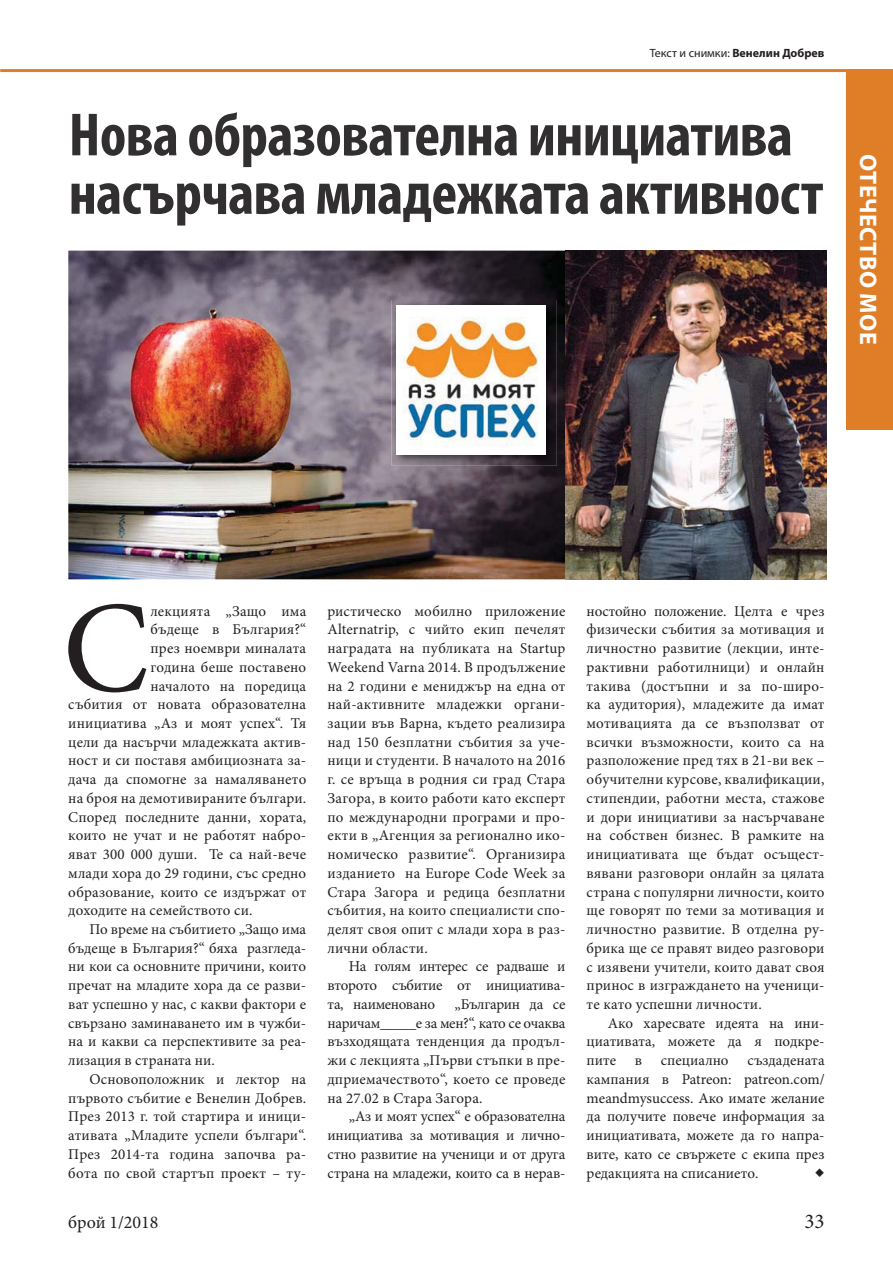
<style>
.page{position:relative;width:893px;height:1263px;background:#fff}
.page>*{position:absolute;margin:0;border:0;box-sizing:border-box;transform-origin:0 0}
.t1{font:130.2px "Minion Pro";color:#231f20}
.t2{font:700 condensed 61.5px "Myriad Pro";letter-spacing:-.01em;color:#312f30}
.t3{font:700 24px "Myriad Pro";letter-spacing:.02em;color:#fff}
.t4{font:21px "Minion Pro";color:#231f20}
.t5{font:18px "Minion Pro";color:#231f20}
.t6{font:15px/18.8px "Minion Pro";letter-spacing:.01em;color:#231f20;text-align:justify}
.t7{font:12px "Myriad Pro";color:#231f20}
.s1{font-weight:700}
</style>
<div class="page">
<img style="left:68px;top:251px;width:758px;height:328px">
<div style="left:846px;top:69px;width:47px;height:360px;background:#e07e27"></div>
<hr style="left:0;top:69px;width:893px;height:3px;background:#e07e27">
<img style="left:391px;top:300px;width:166px;height:166px">
<img style="left:396px;top:305px;width:150px;height:150px">
<p class="t7" style="left:650px;top:46px;width:176px">Текст и снимки: <span class="s1">Венелин Добрев</span></p>
<h2 class="t2" style="left:69px;top:98px;width:726px">Нова образователна инициатива</h2>
<h2 class="t2" style="left:69px;top:157px;width:756px">насърчава младежката активност</h2>
<h3 class="t3" style="left:882px;top:154px;width:192px;rotate:90deg">ОТЕЧЕСТВО МОЕ</h3>
<h1 class="t1" style="left:63px;top:569px;width:88px">С</h1>
<p class="t6" style="left:150px;top:601px;width:157px">лекцията „Защо има</p>
<p class="t6" style="left:150px;top:620px;width:157px">бъдеще в България?“</p>
<p class="t6" style="left:150px;top:638px;width:157px">през ноември миналата</p>
<p class="t6" style="left:150px;top:657px;width:157px">година беше поставено</p>
<p class="t6" style="left:150px;top:676px;width:157px">началото на поредица</p>
<p class="t6" style="left:68px;top:695px;width:239px">събития от новата образователна</p>
<p class="t6" style="left:68px;top:713px;width:239px">инициатива „Аз и моят успех“. Тя</p>
<p class="t6" style="left:68px;top:732px;width:239px">цели да насърчи младежката актив-</p>
<p class="t6" style="left:68px;top:751px;width:239px">ност и си поставя амбициозната за-</p>
<p class="t6" style="left:68px;top:770px;width:239px">дача да спомогне за намаляването</p>
<p class="t6" style="left:68px;top:788px;width:239px">на броя на демотивираните българи.</p>
<p class="t6" style="left:68px;top:807px;width:239px">Според последните данни, хората,</p>
<p class="t6" style="left:68px;top:826px;width:239px">които не учат и не работят набро-</p>
<p class="t6" style="left:68px;top:845px;width:239px">яват 300 000 души. Те са най-вече</p>
<p class="t6" style="left:68px;top:863px;width:239px">млади хора до 29 години, със средно</p>
<p class="t6" style="left:68px;top:882px;width:239px">образование, които се издържат от</p>
<p class="t6" style="left:68px;top:901px;width:186px">доходите на семейството си.</p>
<p class="t6" style="left:90px;top:919px;width:218px">По време на събитието „Защо има</p>
<p class="t6" style="left:68px;top:938px;width:239px">бъдеще в България?“ бяха разгледа-</p>
<p class="t6" style="left:68px;top:957px;width:239px">ни кои са основните причини, които</p>
<p class="t6" style="left:68px;top:976px;width:239px">пречат на младите хора да се разви-</p>
<p class="t6" style="left:68px;top:994px;width:239px">ват успешно у нас, с какви фактори е</p>
<p class="t6" style="left:68px;top:1013px;width:239px">свързано заминаването им в чужби-</p>
<p class="t6" style="left:68px;top:1032px;width:239px">на и какви са перспективите за реа-</p>
<p class="t6" style="left:68px;top:1051px;width:148px">лизация в страната ни.</p>
<p class="t6" style="left:90px;top:1069px;width:218px">Основоположник и лектор на</p>
<p class="t6" style="left:68px;top:1088px;width:239px">първото събитие е Венелин Добрев.</p>
<p class="t6" style="left:68px;top:1107px;width:239px">През 2013 г. той стартира и иници-</p>
<p class="t6" style="left:68px;top:1126px;width:239px">ативата „Младите успели българи“.</p>
<p class="t6" style="left:68px;top:1144px;width:239px">През 2014-та година започва ра-</p>
<p class="t6" style="left:68px;top:1163px;width:239px">бота по свой стартъп проект – ту-</p>
<p class="t6" style="left:327px;top:601px;width:239px">ристическо мобилно приложение Alternatrip, с чийто екип печелят наградата на публиката на Startup Weekend Varna 2014. В продължение на 2 години е мениджър на една от най-активните младежки органи&shy;зации във Варна, където реализира над 150 безплатни събития за уче&shy;ници и студенти. В началото на 2016 г. се връща в родния си град Стара Загора, в които работи като експерт по международни програми и про&shy;екти в „Агенция за регионално ико&shy;номическо развитие“. Организира изданието на Europe Code Week за Стара Загора и редица безплатни събития, на които специалисти спо&shy;делят своя опит с млади хора в раз&shy;лични области.</p>
<p class="t6" style="left:327px;top:957px;width:239px;text-indent:21px">На голям интерес се радваше и второто събитие от инициатива&shy;та, наименовано</p>
<p class="t6" style="left:327px;top:994px;width:239px;text-indent:127px">„Българин да се наричам_____е за мен?“, като се очаква възходящата тенденция да продъл&shy;жи с лекцията „Първи стъпки в пре&shy;дприемачеството“, което се проведе на 27.02 в Стара Загора.</p>
<p class="t6" style="left:327px;top:1107px;width:239px;text-indent:21px">„Аз и моят успех“ е образователна инициатива за мотивация и лично&shy;стно развитие на ученици и от друга страна на младежи, които са в нерав-</p>
<p class="t6" style="left:587px;top:601px;width:239px">ностойно положение. Целта е чрез физически събития за мотивация и личностно развитие (лекции, инте&shy;рактивни работилници) и онлайн такива (достъпни и за по-широ&shy;ка аудитория), младежите да имат мотивацията да се възползват от всички възможности, които са на разположение пред тях в 21-ви век – обучителни курсове, квалификации, стипендии, работни места, стажове и дори инициативи за насърчаване на собствен бизнес. В рамките на инициативата ще бъдат осъщест&shy;вявани разговори онлайн за цялата страна с популярни личности, които ще говорят по теми за мотивация и личностно развитие. В отделна ру&shy;брика ще се правят видео разговори с изявени учители, които дават своя принос в изграждането на ученици&shy;те като успешни личности.</p>
<p class="t6" style="left:587px;top:1013px;width:239px;text-indent:21px">Ако харесвате идеята на ини&shy;циативата, можете да я подкре&shy;пите</p>
<p class="t6" style="left:587px;top:1051px;width:240px;text-indent:161px">създадената кампания в Patreon: patreon.com/ meandmysuccess. Ако имате желание да получите повече информация за инициативата, можете да го напра&shy;вите, като се свържете с екипа през редакцията на списанието.</p>
<p class="t6" style="left:635px;top:1051px;width:9px">в</p>
<p class="t6" style="left:661px;top:1051px;width:69px">специално</p>
<h3 class="t4" style="left:815px;top:1158px;width:11px">◆</h3>
<p class="t5" style="left:68px;top:1211px;width:92px">брой 1/2018</p>
<h3 class="t4" style="left:804px;top:1208px;width:22px">33</h3>
</div>
